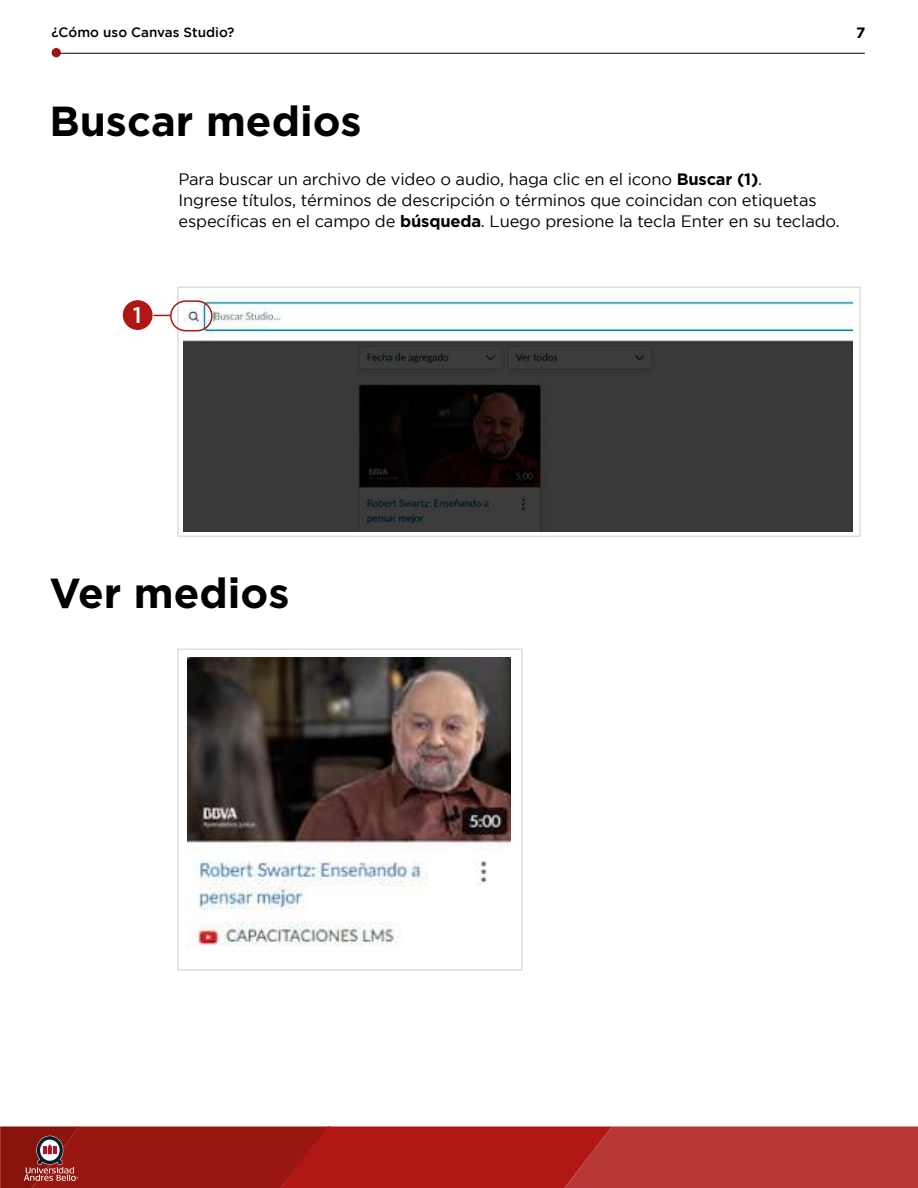
<style>
.page{position:relative;width:918px;height:1188px;background:#fff}
.page>*{position:absolute;margin:0;border:0;box-sizing:border-box;transform-origin:0 0}
.t1{font:700 42px "Gotham";color:#000}
.t2{font:500 22.5px "Gotham";color:#fff}
.t3{font:16.5px/21px "Gotham";letter-spacing:-.01em;color:#000}
.t4{font:700 15px "Gotham";color:#000}
.t5{font:500 13.5px "Gotham";color:#000}
.s1{font-weight:700}
</style>
<div class="page">
<img style="left:183px;top:293px;width:669px;height:238px">
<div style="left:177px;top:287px;width:684px;height:250px;border:2px solid #dddedf"></div>
<div style="left:177px;top:649px;width:346px;height:322px;border:2px solid #dddedf"></div>
<hr style="left:52px;top:53px;width:813px;height:1px;background:#000">
<div style="left:52px;top:48px;width:9px;height:9px;background:#9a1611;border-radius:50%"></div>
<svg style="left:0;top:1126px;width:918px;height:62px;background:#aa2522"></svg>
<div style="left:170px;top:300px;width:43px;height:31px;border:2px solid #af1614;border-radius:15px"></div>
<div style="left:123px;top:300px;width:30px;height:30px;background:#af1614;border-radius:50%"></div>
<svg style="left:153px;top:315px;width:18px;height:1px"></svg>
<img style="left:188px;top:657px;width:323px;height:290px">
<p class="t5" style="left:52px;top:24px;width:184px">¿Cómo uso Canvas Studio?</p>
<p class="t4" style="left:856px;top:23px;width:11px">7</p>
<h1 class="t1" style="left:50px;top:93px;width:314px">Buscar medios</h1>
<p class="t3" style="left:179px;top:168px;width:663px">Para buscar un archivo de video o audio, haga clic en el icono <span class="s1">Buscar (1)</span>.<br>Ingrese títulos, términos de descripción o términos que coincidan con etiquetas específicas en el campo de <span class="s1">búsqueda</span>. Luego presione la tecla Enter en su teclado.</p>
<h2 class="t2" style="left:133px;top:302px;width:10px">1</h2>
<h1 class="t1" style="left:50px;top:565px;width:242px">Ver medios</h1>
</div>
